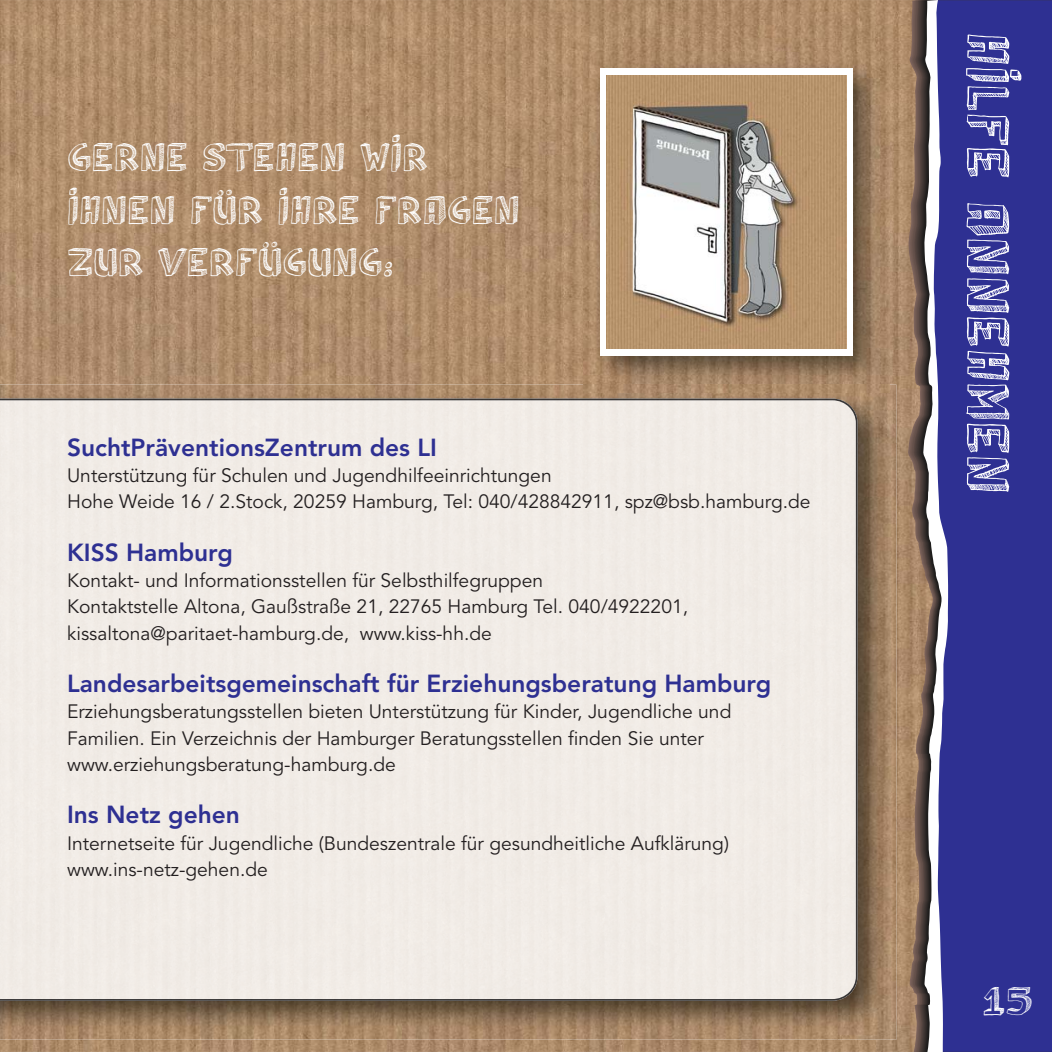
<style>
.page{position:relative;width:1052px;height:1052px;background:#fff}
.page>*{position:absolute;margin:0;border:0;box-sizing:border-box;transform-origin:0 0}
.t1{font:52.5px "Cul De Sac";color:#fff}
.t2{font:35px/52.5px "Cul De Sac";color:#fff}
.t3{font:800 24.5px "Avenir LT Std";color:#2e3092}
.t4{font:19.25px/26.2px "Avenir LT Std";color:#231f20}
</style>
<div class="page">
<img style="left:0;top:0;width:907px;height:1052px">
<img style="left:0;top:384px;width:896px;height:59px">
<img style="left:837px;top:443px;width:59px;height:596px">
<img style="left:0;top:1000px;width:837px;height:39px">
<div style="left:0;top:398px;width:857px;height:602px;background:#f1ebe6"></div>
<div style="left:948px;top:0;width:104px;height:1052px;background:#2e3092"></div>
<svg style="left:907px;top:0;width:41px;height:1052px"></svg>
<img style="left:584px;top:52px;width:305px;height:340px">
<svg style="left:600px;top:69px;width:253px;height:287px"></svg>
<img style="left:607px;top:76px;width:239px;height:272px">
<h2 class="t2" style="left:67px;top:134px;width:454px">GERNE STEHEN WIR<br>IHNEN FÜR IHRE FRAGEN<br>ZUR VERFÜGUNG:</h2>
<p class="t3" style="left:67px;top:435px;width:371px">SuchtPräventionsZentrum des LI</p>
<p class="t4" style="left:67px;top:463px;width:745px">Unterstützung für Schulen und Jugendhilfeeinrichtungen<br>Hohe Weide 16 / 2.Stock, 20259 Hamburg, Tel: 040/428842911, spz@bsb.hamburg.de</p>
<p class="t3" style="left:67px;top:540px;width:167px">KISS Hamburg</p>
<p class="t4" style="left:67px;top:568px;width:622px">Kontakt- und Informationsstellen für Selbsthilfegruppen<br>Kontaktstelle Altona, Gaußstraße 21, 22765 Hamburg Tel. 040/4922201, kissaltona@paritaet-hamburg.de, www.kiss-hh.de</p>
<p class="t3" style="left:67px;top:671px;width:705px">Landesarbeitsgemeinschaft für Erziehungsberatung Hamburg</p>
<p class="t4" style="left:67px;top:699px;width:666px">Erziehungsberatungsstellen bieten Unterstützung für Kinder, Jugendliche und<br>Familien. Ein Verzeichnis der Hamburger Beratungsstellen finden Sie unter www.erziehungsberatung-hamburg.de</p>
<p class="t3" style="left:67px;top:803px;width:174px">Ins Netz gehen</p>
<p class="t4" style="left:67px;top:831px;width:663px">Internetseite für Jugendliche (Bundeszentrale für gesundheitliche Aufklärung) www.ins-netz-gehen.de</p>
<h1 class="t1" style="left:1019px;top:32px;width:463px;rotate:90deg">HILFE ANNEHMEN</h1>
<h2 class="t2" style="left:982px;top:978px;width:52px">15</h2>
</div>
